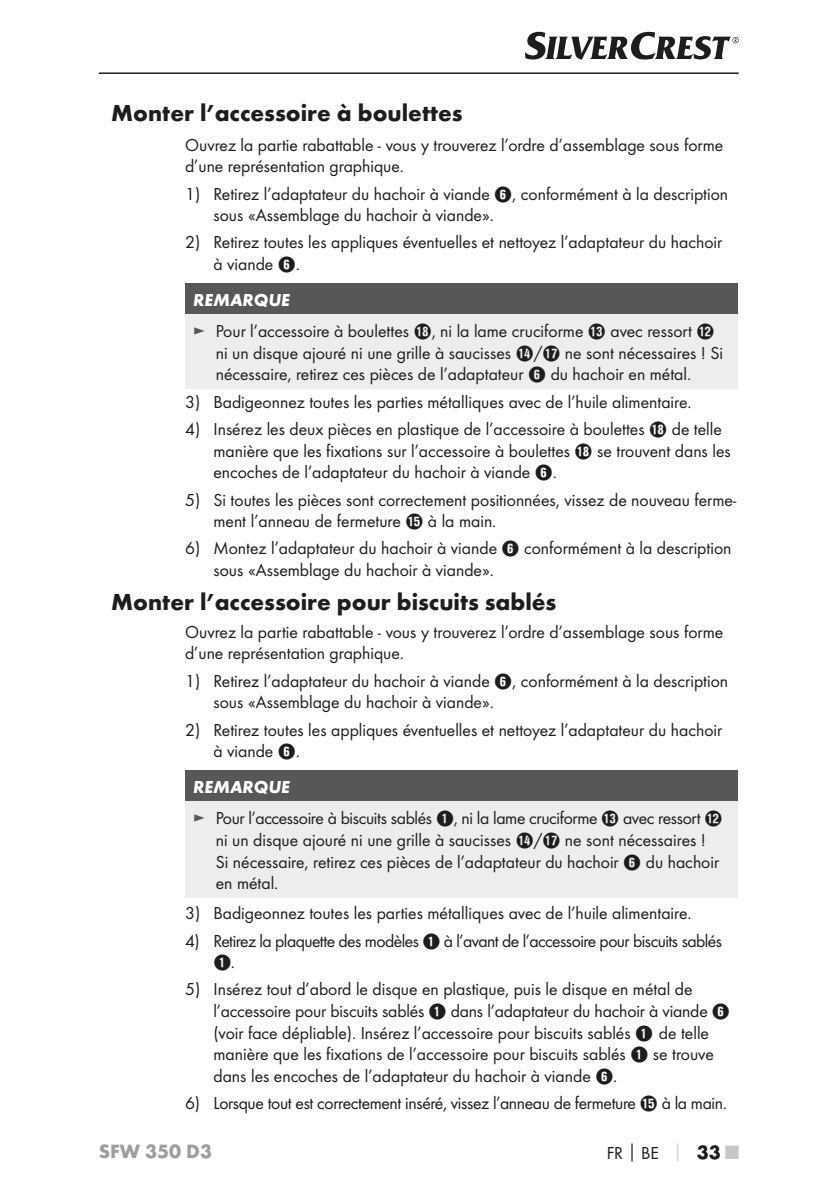
<style>
.page{position:relative;width:839px;height:1190px;background:#fff}
.page>*{position:absolute;margin:0;border:0;box-sizing:border-box;transform-origin:0 0}
.t1{font:700 24px "Futura";color:#1d1d1b}
.t2{font:700 20px "Futura";color:#9d9d9d}
.t3{font:18px/21.6px "Futura Boo";color:#1d1d1b}
.t4{font:18px "Futura Boo";letter-spacing:-.03em;color:#1d1d1b}
.t5{font:18px "Futura Boo";letter-spacing:-.02em;color:#1d1d1b}
.t6{font:italic 700 18px "Futura";color:#fff}
.t7{font:18px "Hako PI Nummern";color:#1d1d1b}
.s1{font-family:"Hako PI Nummern"}
.s2{color:#575756}
.s3{font-family:"Futura Boo"}
.s4{font-family:"Futura";font-weight:700}
.s5{font-family:"Futura";font-weight:700;color:#c7c7c6}
.s6{font-family:"Futura";font-weight:700;font-size:20px}
.s7{font-family:"Futura";font-weight:700;font-size:20px;color:#c7c7c6}
</style>
<div class="page">
<hr style="left:99px;top:72px;width:639px;height:2px;background:#1d1d1b">
<svg style="left:525px;top:32px;width:213px;height:28px"></svg>
<div style="left:185px;top:284px;width:551px;height:30px;background:#575756"></div>
<div style="left:185px;top:314px;width:551px;height:74px;background:#ededed"></div>
<div style="left:185px;top:771px;width:551px;height:30px;background:#575756"></div>
<div style="left:185px;top:801px;width:551px;height:96px;background:#ededed"></div>
<h1 class="t1" style="left:111px;top:98px;width:353px">Monter l’accessoire à boulettes</h1>
<p class="t3" style="left:185px;top:134px;width:539px">Ouvrez la partie rabattable - vous y trouverez l’ordre d’assemblage sous forme d’une représentation graphique.</p>
<p class="t3" style="left:213px;top:183px;width:516px;text-indent:-28px">1) Retirez l’adaptateur du hachoir à viande <span class="s1">6</span>, conformément à la description sous «Assemblage du hachoir à viande».</p>
<p class="t3" style="left:213px;top:231px;width:510px;text-indent:-28px">2) Retirez toutes les appliques éventuelles et nettoyez l’adaptateur du hachoir à viande <span class="s1">6</span>.</p>
<p class="t6" style="left:193px;top:289px;width:98px">REMARQUE</p>
<p class="t3" style="left:216px;top:320px;width:508px;text-indent:-23px"><span class="s2">►</span> Pour l’accessoire à boulettes <span class="s1">I</span>, ni la lame cruciforme <span class="s1">E</span> avec ressort <span class="s1">W </span>ni un disque ajouré ni une grille à saucisses <span class="s1">R</span>/<span class="s1">U</span> ne sont nécessaires ! Si nécessaire, retirez ces pièces de l’adaptateur <span class="s1">6</span> du hachoir en métal.</p>
<p class="t3" style="left:185px;top:391px;width:505px">3) Badigeonnez toutes les parties métalliques avec de l’huile alimentaire.</p>
<p class="t3" style="left:213px;top:418px;width:518px;text-indent:-28px">4) Insérez les deux pièces en plastique de l’accessoire à boulettes <span class="s1">I</span> de telle manière que les fixations sur l’accessoire à boulettes <span class="s1">I</span> se trouvent dans les encoches de l’adaptateur du hachoir à viande <span class="s1">6</span>.</p>
<p class="t3" style="left:213px;top:488px;width:524px;text-indent:-28px">5) Si toutes les pièces sont correctement positionnées, vissez de nouveau ferme&shy;ment l’anneau de fermeture <span class="s1">T</span> à la main.</p>
<p class="t3" style="left:213px;top:537px;width:519px;text-indent:-28px">6) Montez l’adaptateur du hachoir à viande <span class="s1">6</span> conformément à la description sous «Assemblage du hachoir à viande».</p>
<h1 class="t1" style="left:111px;top:587px;width:446px">Monter l’accessoire pour biscuits sablés</h1>
<p class="t3" style="left:185px;top:621px;width:539px">Ouvrez la partie rabattable - vous y trouverez l’ordre d’assemblage sous forme d’une représentation graphique.</p>
<p class="t3" style="left:213px;top:669px;width:516px;text-indent:-28px">1) Retirez l’adaptateur du hachoir à viande <span class="s1">6</span>, conformément à la description sous «Assemblage du hachoir à viande».</p>
<p class="t3" style="left:213px;top:718px;width:510px;text-indent:-28px">2) Retirez toutes les appliques éventuelles et nettoyez l’adaptateur du hachoir à viande <span class="s1">6</span>.</p>
<p class="t6" style="left:193px;top:776px;width:98px">REMARQUE</p>
<p class="t3" style="left:216px;top:807px;width:508px;text-indent:-23px"><span class="s2">►</span> Pour l’accessoire à biscuits sablés <span class="s1">1</span>, ni la lame cruciforme <span class="s1">E</span> avec ressort <span class="s1">W </span>ni un disque ajouré ni une grille à saucisses <span class="s1">R</span>/<span class="s1">U</span> ne sont nécessaires !<br>Si nécessaire, retirez ces pièces de l’adaptateur du hachoir <span class="s1">6</span> du hachoir en métal.</p>
<p class="t3" style="left:185px;top:902px;width:505px">3) Badigeonnez toutes les parties métalliques avec de l’huile alimentaire.</p>
<p class="t4" style="left:185px;top:929px;width:538px">4) Retirez la plaquette des modèles <span class="s1">1</span> à l’avant de l’accessoire pour biscuits sablés</p>
<p class="t7" style="left:213px;top:953px;width:21px">1<span class="s3">.</span></p>
<p class="t3" style="left:213px;top:978px;width:517px;text-indent:-28px">5) Insérez tout d’abord le disque en plastique, puis le disque en métal de l’accessoire pour biscuits sablés <span class="s1">1</span> dans l’adaptateur du hachoir à viande <span class="s1">6 </span>(voir face dépliable). Insérez l’accessoire pour biscuits sablés <span class="s1">1</span> de telle manière que les fixations de l’accessoire pour biscuits sablés <span class="s1">1</span> se trouve dans les encoches de l’adaptateur du hachoir à viande <span class="s1">6</span>.</p>
<p class="t5" style="left:185px;top:1092px;width:540px">6) Lorsque tout est correctement inséré, vissez l’anneau de fermeture <span class="s1">T</span> à la main.</p>
<p class="t2" style="left:99px;top:1138px;width:115px">SFW 350 D3</p>
<p class="t3" style="left:606px;top:1142px;width:133px">FR<span class="s4">│</span>BE <span class="s5">│</span> <span class="s6">33</span> <span class="s7">■</span></p>
</div>
